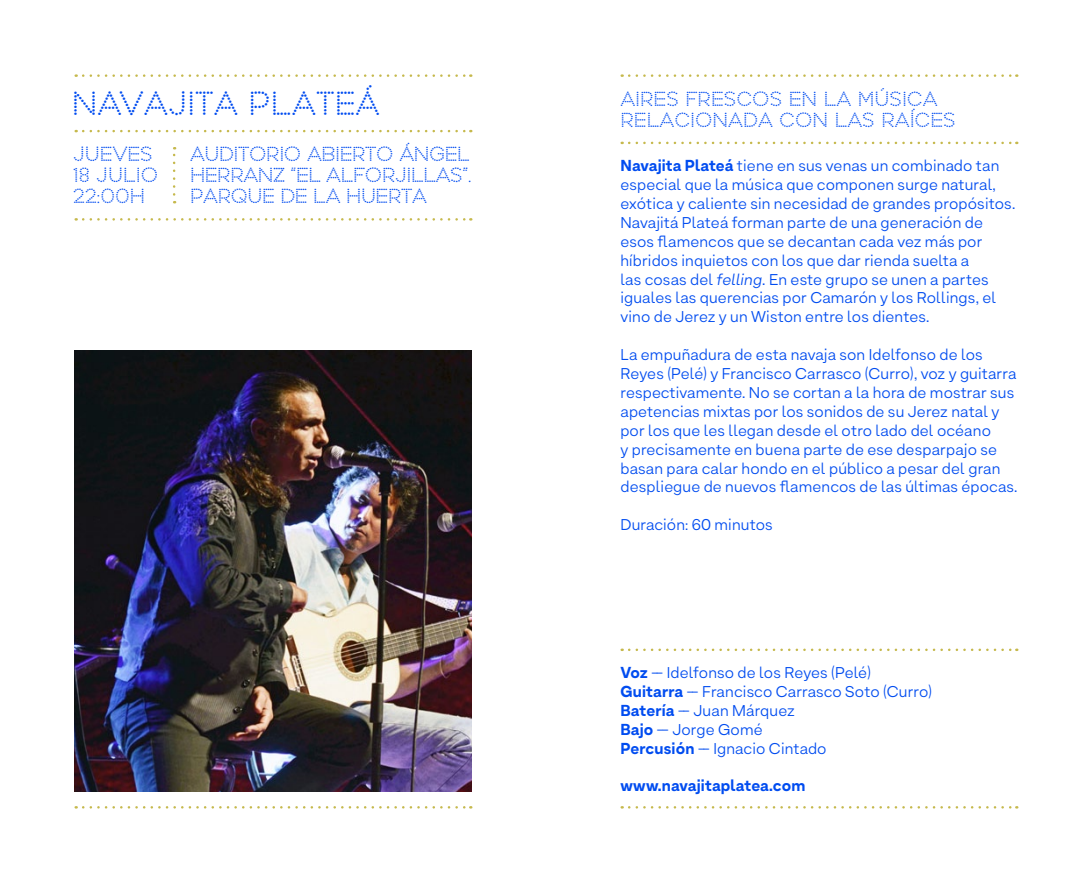
<style>
.page{position:relative;width:1092px;height:883px;background:#fff}
.page>*{position:absolute;margin:0;border:0;box-sizing:border-box;transform-origin:0 0}
.t1{font:31.5px "Perfograma";color:#004cf0}
.t2{font:19.25px/21px "Perfograma";color:#004cf0}
.t3{font:15.75px/18.9px "Armin Grotesk";letter-spacing:.01em;color:#004cf0}
.t4{font:800 15.75px "Armin Grotesk";letter-spacing:.01em;color:#004cf0}
.s1{font-weight:800}
.s2{font-style:italic}
</style>
<div class="page">
<img style="left:74px;top:350px;width:397px;height:441px">
<svg style="left:83px;top:806px;width:388px;height:3px"></svg>
<svg style="left:629px;top:74px;width:388px;height:3px"></svg>
<svg style="left:629px;top:142px;width:388px;height:2px"></svg>
<svg style="left:629px;top:649px;width:388px;height:2px"></svg>
<svg style="left:629px;top:806px;width:388px;height:3px"></svg>
<svg style="left:173px;top:147px;width:2px;height:48px"></svg>
<svg style="left:83px;top:74px;width:388px;height:3px"></svg>
<svg style="left:83px;top:130px;width:388px;height:2px"></svg>
<svg style="left:83px;top:218px;width:388px;height:3px"></svg>
<h1 class="t1" style="left:72px;top:85px;width:309px">NAVAJITA PLATEÁ</h1>
<p class="t2" style="left:73px;top:145px;width:87px">JUEVES<br>18 JULIO<br>22:00H</p>
<p class="t2" style="left:190px;top:145px;width:283px;text-align:justify">AUDITORIO ABIERTO ÁNGEL HERRANZ “EL ALFORJILLAS”.<br>PARQUE DE LA HUERTA</p>
<p class="t2" style="left:620px;top:90px;width:337px">AIRES FRESCOS EN LA MÚSICA<br>RELACIONADA CON LAS RAÍCES</p>
<p class="t3" style="left:620px;top:157px;width:396px"><span class="s1">Navajita Plateá</span> tiene en sus venas un combinado tan especial que la música que componen surge natural, exótica y caliente sin necesidad de grandes propósitos.<br>Navajitá Plateá forman parte de una generación de esos flamencos que se decantan cada vez más por híbridos inquietos con los que dar rienda suelta a<br>las cosas del <span class="s2">felling</span>. En este grupo se unen a partes iguales las querencias por Camarón y los Rollings, el vino de Jerez y un Wiston entre los dientes.</p>
<p class="t3" style="left:620px;top:346px;width:398px">La empuñadura de esta navaja son Idelfonso de los Reyes (Pelé) y Francisco Carrasco (Curro), voz y guitarra respectivamente. No se cortan a la hora de mostrar sus apetencias mixtas por los sonidos de su Jerez natal y por los que les llegan desde el otro lado del océano<br>y precisamente en buena parte de ese desparpajo se basan para calar hondo en el público a pesar del gran despliegue de nuevos flamencos de las últimas épocas.</p>
<p class="t3" style="left:620px;top:516px;width:154px">Duración: 60 minutos</p>
<p class="t3" style="left:620px;top:664px;width:313px"><span class="s1">Voz</span> -- Idelfonso de los Reyes (Pelé)<br><span class="s1">Guitarra</span> -- Francisco Carrasco Soto (Curro)<br><span class="s1">Batería</span> -- Juan Márquez<br><span class="s1">Bajo</span> -- Jorge Gomé<br><span class="s1">Percusión</span> -- Ignacio Cintado</p>
<p class="t4" style="left:620px;top:776px;width:186px">www.navajitaplatea.com</p>
</div>
